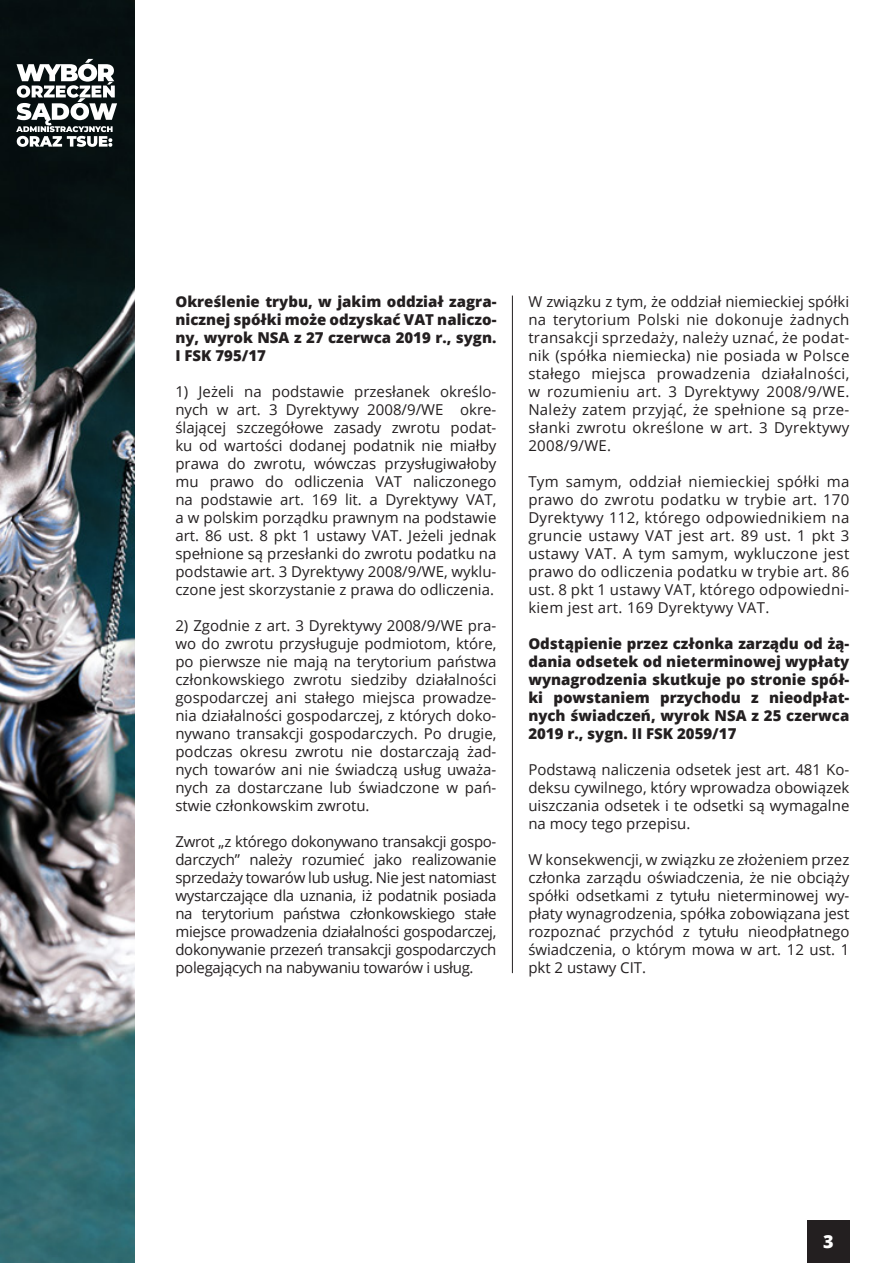
<style>
.page{position:relative;width:893px;height:1263px;background:#fff}
.page>*{position:absolute;margin:0;border:0;box-sizing:border-box;transform-origin:0 0}
.t1{font:800 18px "Open Sans";color:#fff}
.t2{font:15px/18px "Open Sans";color:#231f20;text-align:justify}
.t3{font:800 15px/18px "Open Sans";color:#231f20;text-align:justify}
</style>
<div class="page">
<hr style="left:512px;top:296px;width:1px;height:677px;background:#231f20">
<div style="left:807px;top:1221px;width:42px;height:42px;background:#231f20"></div>
<img style="left:0;top:0;width:134px;height:1263px">
<img style="left:17px;top:59px;width:97px;height:39px">
<p class="t3" style="left:175px;top:292px;width:323px">Określenie trybu, w jakim oddział zagra&shy;nicznej spółki może odzyskać VAT naliczo&shy;ny, wyrok NSA z 27 czerwca 2019 r., sygn.<br>I FSK 795/17</p>
<p class="t2" style="left:175px;top:382px;width:323px">1) Jeżeli na podstawie przesłanek określo&shy;nych w art. 3 Dyrektywy 2008/9/WE okre&shy;ślającej szczegółowe zasady zwrotu podat&shy;ku od wartości dodanej podatnik nie miałby prawa do zwrotu, wówczas przysługiwałoby mu prawo do odliczenia VAT naliczonego na podstawie art. 169 lit. a Dyrektywy VAT, a w polskim porządku prawnym na podstawie art. 86 ust. 8 pkt 1 ustawy VAT. Jeżeli jednak spełnione są przesłanki do zwrotu podatku na podstawie art. 3 Dyrektywy 2008/9/WE, wyklu&shy;czone jest skorzystanie z prawa do odliczenia.</p>
<p class="t2" style="left:175px;top:616px;width:323px">2) Zgodnie z art. 3 Dyrektywy 2008/9/WE pra&shy;wo do zwrotu przysługuje podmiotom, które, po pierwsze nie mają na terytorium państwa członkowskiego zwrotu siedziby działalności gospodarczej ani stałego miejsca prowadze&shy;nia działalności gospodarczej, z których doko&shy;nywano transakcji gospodarczych. Po drugie, podczas okresu zwrotu nie dostarczają żad&shy;nych towarów ani nie świadczą usług uważa&shy;nych za dostarczane lub świadczone w pań&shy;stwie członkowskim zwrotu.</p>
<p class="t2" style="left:175px;top:832px;width:323px">Zwrot „z którego dokonywano transakcji gospo&shy;darczych” należy rozumieć jako realizowanie sprzedaży towarów lub usług. Nie jest natomiast wystarczające dla uznania, iż podatnik posiada na terytorium państwa członkowskiego stałe miejsce prowadzenia działalności gospodarczej, dokonywanie przezeń transakcji gospodarczych polegających na nabywaniu towarów i usług.</p>
<p class="t2" style="left:528px;top:292px;width:323px">W związku z tym, że oddział niemieckiej spółki na terytorium Polski nie dokonuje żadnych transakcji sprzedaży, należy uznać, że podat&shy;nik (spółka niemiecka) nie posiada w Polsce stałego miejsca prowadzenia działalności, w rozumieniu art. 3 Dyrektywy 2008/9/WE.<br>Należy zatem przyjąć, że spełnione są prze&shy;słanki zwrotu określone w art. 3 Dyrektywy 2008/9/WE.</p>
<p class="t2" style="left:528px;top:472px;width:323px">Tym samym, oddział niemieckiej spółki ma prawo do zwrotu podatku w trybie art. 170<br>Dyrektywy 112, którego odpowiednikiem na gruncie ustawy VAT jest art. 89 ust. 1 pkt 3 ustawy VAT. A tym samym, wykluczone jest prawo do odliczenia podatku w trybie art. 86 ust. 8 pkt 1 ustawy VAT, którego odpowiedni&shy;kiem jest art. 169 Dyrektywy VAT.</p>
<p class="t3" style="left:528px;top:634px;width:323px">Odstąpienie przez członka zarządu od żą&shy;dania odsetek od nieterminowej wypłaty wynagrodzenia skutkuje po stronie spół&shy;ki powstaniem przychodu z nieodpłat&shy;nych świadczeń, wyrok NSA z 25 czerwca 2019 r., sygn. II FSK 2059/17</p>
<p class="t2" style="left:528px;top:760px;width:323px">Podstawą naliczenia odsetek jest art. 481 Ko&shy;deksu cywilnego, który wprowadza obowiązek uiszczania odsetek i te odsetki są wymagalne na mocy tego przepisu.</p>
<p class="t2" style="left:528px;top:850px;width:323px">W konsekwencji, w związku ze złożeniem przez członka zarządu oświadczenia, że nie obciąży spółki odsetkami z tytułu nieterminowej wy&shy;płaty wynagrodzenia, spółka zobowiązana jest rozpoznać przychód z tytułu nieodpłatnego świadczenia, o którym mowa w art. 12 ust. 1 pkt 2 ustawy CIT.</p>
<p class="t1" style="left:823px;top:1228px;width:12px">3</p>
</div>
